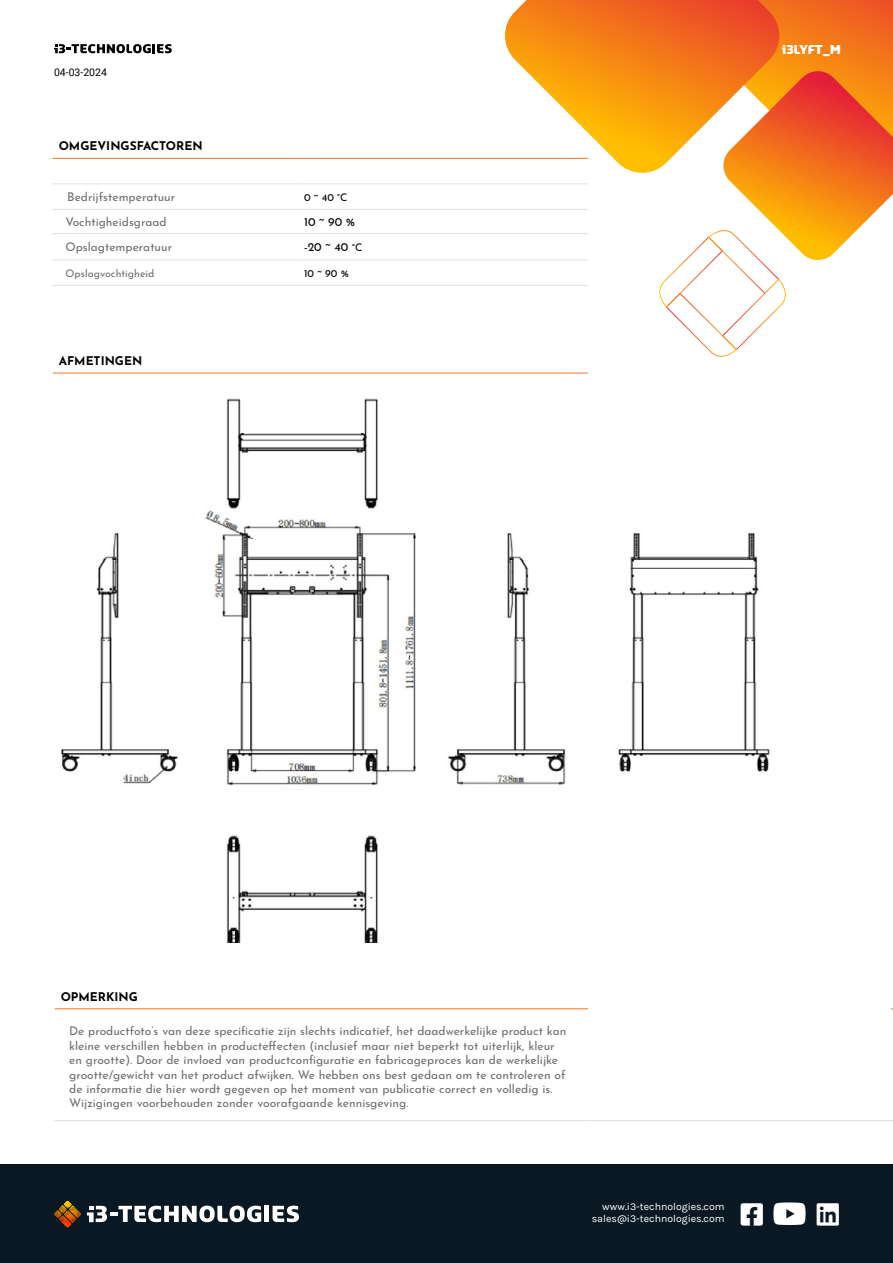
<style>
.page{position:relative;width:893px;height:1263px;background:#fff}
.page>*{position:absolute;margin:0;border:0;box-sizing:border-box;transform-origin:0 0}
.t1{font:25.5px "Font Awesome 5 Brands";color:#fff}
.t2{font:12px/14.4px "Josefin Sans";color:#6d6c6f}
.t3{font:700 12px "Josefin Sans";color:#000}
.t4{font:12px "Josefin Sans";color:#000}
.t5{font:900 12px "Sansa";color:#fff}
.t6{font:10.5px/12px "Karla";color:#fff;text-align:right}
.t7{font:10.5px "Josefin Sans";color:#6d6c6f}
.t8{font:10.5px "Josefin Sans";color:#000}
.t9{font:10.5px "Roboto";color:#000}
.s1{font-size:10.5px}
</style>
<div class="page">
<div style="left:0;top:1164px;width:893px;height:99px;background:#091822"></div>
<svg style="left:63px;top:1200px;width:9px;height:5px"></svg>
<svg style="left:62px;top:1223px;width:10px;height:4px"></svg>
<svg style="left:54px;top:1205px;width:27px;height:18px"></svg>
<hr style="left:265px;top:1206px;width:4px;height:16px;background:#fff">
<svg style="left:273px;top:1205px;width:26px;height:17px"></svg>
<svg style="left:87px;top:1205px;width:174px;height:17px"></svg>
<svg style="left:54px;top:44px;width:118px;height:9px"></svg>
<hr style="left:53px;top:373px;width:767px;height:1px;background:#f47521">
<hr style="left:53px;top:158px;width:247px;height:1px;background:#f47521">
<hr style="left:300px;top:158px;width:574px;height:1px;background:#f47521">
<hr style="left:53px;top:183px;width:247px;height:1px;background:#dedfe0">
<hr style="left:300px;top:183px;width:574px;height:1px;background:#dedfe0">
<hr style="left:53px;top:209px;width:247px;height:1px;background:#dedfe0">
<hr style="left:300px;top:209px;width:574px;height:1px;background:#dedfe0">
<hr style="left:53px;top:233px;width:247px;height:1px;background:#dedfe0">
<hr style="left:300px;top:233px;width:574px;height:1px;background:#dedfe0">
<hr style="left:53px;top:259px;width:247px;height:1px;background:#dedfe0">
<hr style="left:300px;top:259px;width:574px;height:1px;background:#dedfe0">
<hr style="left:53px;top:285px;width:247px;height:1px;background:#dedfe0">
<hr style="left:300px;top:285px;width:574px;height:1px;background:#dedfe0">
<hr style="left:55px;top:1008px;width:536px;height:1px;background:#f47521">
<hr style="left:591px;top:1008px;width:302px;height:1px;background:#f47521">
<hr style="left:55px;top:1120px;width:536px;height:1px;background:#dedfe0">
<hr style="left:591px;top:1120px;width:302px;height:1px;background:#dedfe0">
<div style="left:589px;top:120px;width:302px;height:926px;background:#fff"></div>
<svg style="left:502px;top:0;width:150px;height:173px"></svg>
<svg style="left:652px;top:0;width:241px;height:357px"></svg>
<img style="left:61px;top:398px;width:709px;height:544px">
<p class="t9" style="left:54px;top:65px;width:55px">04-03-2024</p>
<p class="t3" style="left:59px;top:135px;width:145px">OMGEVINGSFACTOREN</p>
<p class="t2" style="left:67px;top:188px;width:110px">Bedrijfstemperatuur</p>
<p class="t8" style="left:304px;top:188px;width:45px">0 ~ 40 °C</p>
<p class="t2" style="left:65px;top:213px;width:103px">Vochtigheidsgraad</p>
<p class="t4" style="left:304px;top:212px;width:53px">10 ~ 90 %</p>
<p class="t2" style="left:65px;top:238px;width:108px">Opslagtemperatuur</p>
<p class="t4" style="left:304px;top:237px;width:60px">-20 ~ 40 <span class="s1">°C</span></p>
<p class="t7" style="left:65px;top:264px;width:90px">Opslagvochtigheid</p>
<p class="t8" style="left:304px;top:264px;width:46px">10 ~ 90 %</p>
<p class="t3" style="left:59px;top:350px;width:85px">AFMETINGEN</p>
<p class="t5" style="left:782px;top:42px;width:60px">i3LYFT_M</p>
<p class="t3" style="left:61px;top:986px;width:79px">OPMERKING</p>
<p class="t2" style="left:69px;top:1022px;width:499px">De productfoto’s van deze specificatie zijn slechts indicatief, het daadwerkelijke product kan kleine verschillen hebben in producteffecten (inclusief maar niet beperkt tot uiterlijk, kleur en grootte). Door de invloed van productconfiguratie en fabricageproces kan de werkelijke grootte/gewicht van het product afwijken. We hebben ons best gedaan om te controleren of de informatie die hier wordt gegeven op het moment van publicatie correct en volledig is.<br>Wijzigingen voorbehouden zonder voorafgaande kennisgeving.</p>
<p class="t6" style="left:592px;top:1201px;width:134px">www.i3-technologies.com sales@i3-technologies.com</p>
<h1 class="t1" style="left:741px;top:1201px;width:24px">□□▲❑◆</h1>
<h1 class="t1" style="left:817px;top:1201px;width:24px">●■■</h1>
</div>
